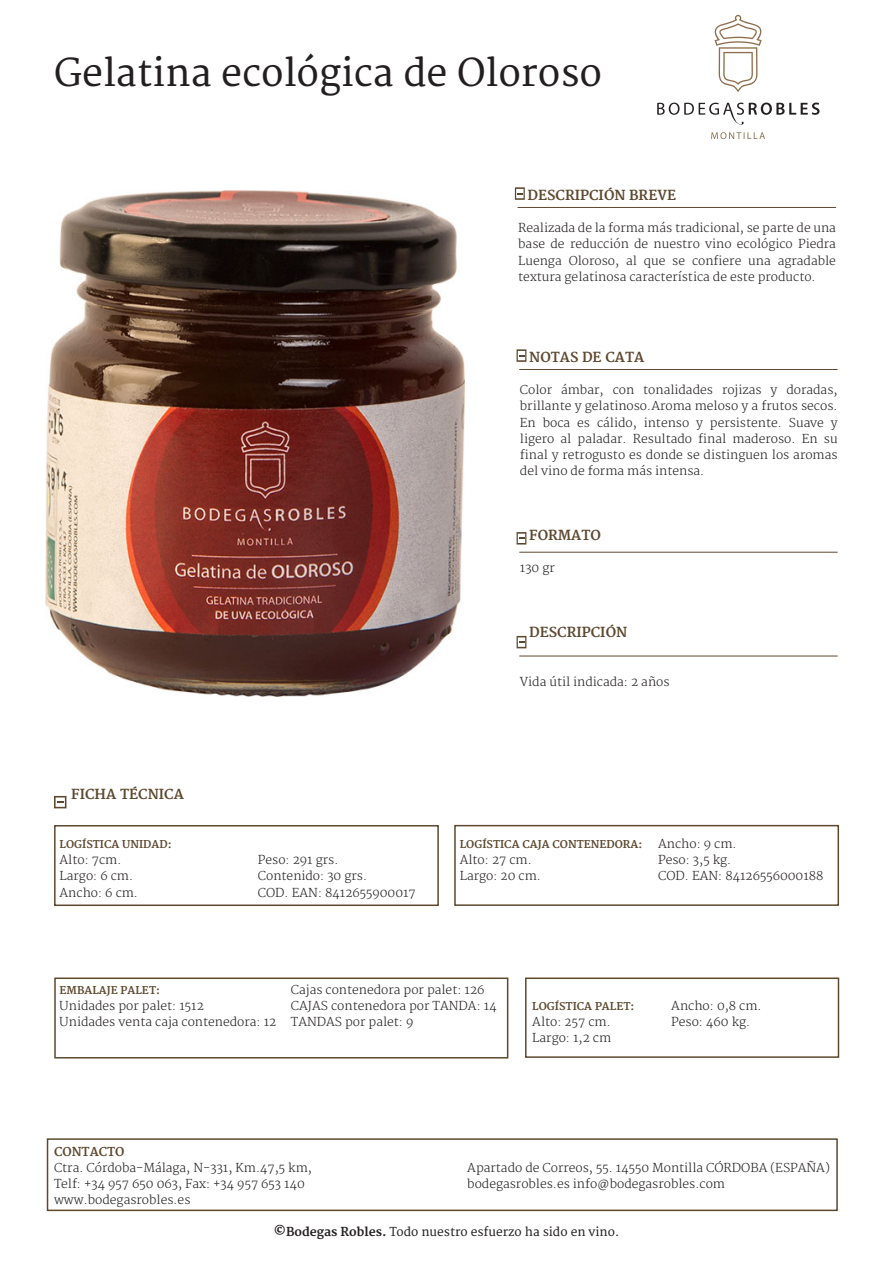
<style>
.page{position:relative;width:893px;height:1263px;background:#fff}
.page>*{position:absolute;margin:0;border:0;box-sizing:border-box;transform-origin:0 0}
.t1{font:37.5px "Merriweather";color:#231f20}
.t2{font:700 13.5px "Merriweather";color:#5d482f}
.t3{font:300 12px/16.2px "Merriweather";color:#231f20;text-align:justify}
.t4{font:12px "Merriweather";color:#231f20}
.t5{font:700 12px "Merriweather";color:#5d482f}
.t6{font:700 10.5px "Merriweather";color:#5d482f}
.s1{font-weight:700}
</style>
<div class="page">
<svg style="left:657px;top:103px;width:162px;height:22px"></svg>
<svg style="left:711px;top:132px;width:54px;height:7px"></svg>
<svg style="left:714px;top:15px;width:48px;height:77px"></svg>
<svg style="left:517px;top:532px;width:9px;height:12px"></svg>
<hr style="left:519px;top:552px;width:319px;height:1px;background:#5d482f">
<svg style="left:515px;top:187px;width:10px;height:13px"></svg>
<hr style="left:518px;top:207px;width:318px;height:1px;background:#5d482f">
<svg style="left:517px;top:349px;width:9px;height:13px"></svg>
<hr style="left:519px;top:369px;width:319px;height:1px;background:#5d482f">
<svg style="left:517px;top:636px;width:9px;height:12px"></svg>
<hr style="left:519px;top:656px;width:319px;height:1px;background:#5d482f">
<div style="left:47px;top:1138px;width:791px;height:73px;border:2px solid #5d482f"></div>
<div style="left:54px;top:825px;width:385px;height:81px;border:2px solid #5d482f"></div>
<div style="left:454px;top:825px;width:385px;height:81px;border:2px solid #5d482f"></div>
<div style="left:54px;top:977px;width:454px;height:81px;border:2px solid #5d482f"></div>
<div style="left:525px;top:977px;width:314px;height:81px;border:2px solid #5d482f"></div>
<svg style="left:54px;top:796px;width:12px;height:12px"></svg>
<img style="left:46px;top:191px;width:418px;height:505px">
<p class="t1" style="left:54px;top:51px;width:550px">Gelatina ecológica de Oloroso</p>
<p class="t2" style="left:527px;top:187px;width:150px">DESCRIPCIÓN BREVE</p>
<p class="t3" style="left:518px;top:220px;width:319px">Realizada de la forma más tradicional, se parte de una base de reducción de nuestro vino ecológico Piedra Luenga Oloroso, al que se confiere una agradable textura gelatinosa característica de este producto.</p>
<p class="t2" style="left:529px;top:349px;width:117px">NOTAS DE CATA</p>
<p class="t3" style="left:520px;top:382px;width:319px">Color ámbar, con tonalidades rojizas y doradas, brillante y gelatinoso.Aroma meloso y a frutos secos.<br>En boca es cálido, intenso y persistente. Suave y ligero al paladar. Resultado final maderoso. En su final y retrogusto es donde se distinguen los aromas del vino de forma más intensa.</p>
<p class="t2" style="left:529px;top:527px;width:73px">FORMATO</p>
<p class="t3" style="left:520px;top:561px;width:37px">130 gr</p>
<p class="t2" style="left:71px;top:787px;width:114px">FICHA TÉCNICA</p>
<p class="t6" style="left:60px;top:838px;width:114px">LOGÍSTICA UNIDAD:</p>
<p class="t3" style="left:60px;top:852px;width:63px">Alto: 7cm.</p>
<p class="t3" style="left:60px;top:868px;width:75px">Largo: 6 cm.</p>
<p class="t3" style="left:60px;top:885px;width:80px">Ancho: 6 cm.</p>
<p class="t2" style="left:529px;top:625px;width:99px">DESCRIPCIÓN</p>
<p class="t3" style="left:520px;top:674px;width:151px">Vida útil indicada: 2 años</p>
<p class="t3" style="left:258px;top:852px;width:82px">Peso: 291 grs.</p>
<p class="t3" style="left:258px;top:868px;width:111px">Contenido: 30 grs.</p>
<p class="t3" style="left:258px;top:885px;width:159px">COD. EAN: 8412655900017</p>
<p class="t6" style="left:460px;top:838px;width:184px">LOGÍSTICA CAJA CONTENEDORA:</p>
<p class="t3" style="left:460px;top:852px;width:74px">Alto: 27 cm.</p>
<p class="t3" style="left:460px;top:868px;width:83px">Largo: 20 cm.</p>
<p class="t3" style="left:658px;top:836px;width:80px">Ancho: 9 cm.</p>
<p class="t3" style="left:658px;top:852px;width:75px">Peso: 3,5 kg.</p>
<p class="t3" style="left:658px;top:868px;width:167px">COD. EAN: 84126556000188</p>
<p class="t6" style="left:60px;top:984px;width:102px">EMBALAJE PALET:</p>
<p class="t3" style="left:60px;top:998px;width:146px">Unidades por palet: 1512</p>
<p class="t3" style="left:60px;top:1014px;width:218px">Unidades venta caja contenedora: 12</p>
<p class="t3" style="left:291px;top:982px;width:195px">Cajas contenedora por palet: 126</p>
<p class="t3" style="left:291px;top:998px;width:207px">CAJAS contenedora por TANDA: 14</p>
<p class="t3" style="left:291px;top:1014px;width:124px">TANDAS por palet: 9</p>
<p class="t6" style="left:532px;top:1000px;width:104px">LOGÍSTICA PALET:</p>
<p class="t3" style="left:532px;top:1014px;width:80px">Alto: 257 cm.</p>
<p class="t3" style="left:532px;top:1030px;width:80px">Largo: 1,2 cm</p>
<p class="t3" style="left:671px;top:998px;width:92px">Ancho: 0,8 cm.</p>
<p class="t3" style="left:671px;top:1014px;width:81px">Peso: 460 kg.</p>
<p class="t5" style="left:54px;top:1144px;width:72px">CONTACTO</p>
<p class="t3" style="left:54px;top:1160px;width:259px">Ctra. Córdoba-Málaga, N-331, Km.47,5 km,</p>
<p class="t3" style="left:467px;top:1160px;width:364px">Apartado de Correos, 55. 14550 Montilla CÓRDOBA (ESPAÑA)</p>
<p class="t3" style="left:54px;top:1176px;width:252px">Telf: +34 957 650 063, Fax: +34 957 653 140</p>
<p class="t3" style="left:467px;top:1176px;width:259px">bodegasrobles.es info@bodegasrobles.com</p>
<p class="t3" style="left:54px;top:1192px;width:138px">www.bodegasrobles.es</p>
<p class="t4" style="left:274px;top:1225px;width:347px"><span class="s1">©Bodegas Robles.</span> Todo nuestro esfuerzo ha sido en vino.</p>
</div>
